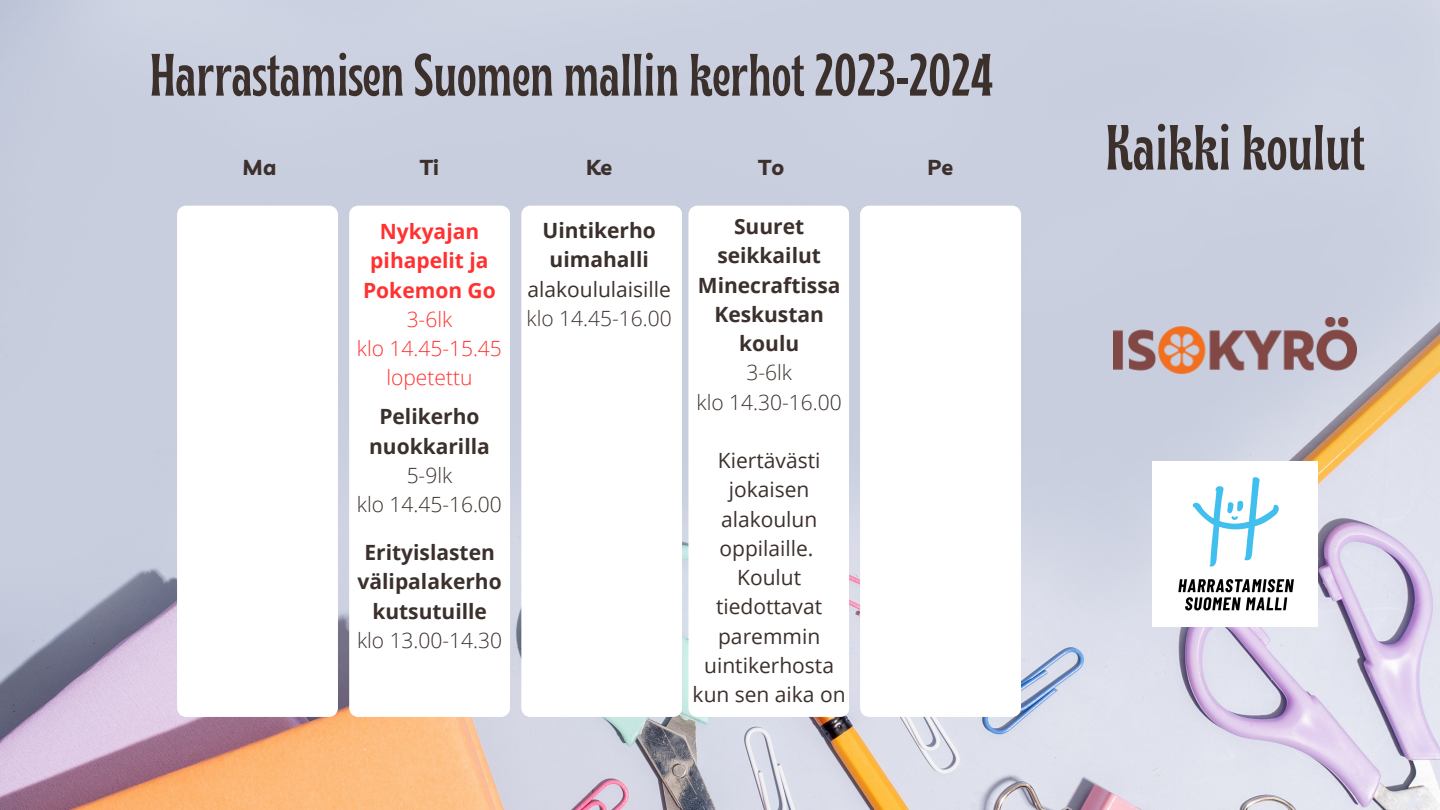
<style>
.page{position:relative;width:1440px;height:810px;background:#fff}
.page>*{position:absolute;margin:0;border:0;box-sizing:border-box;transform-origin:0 0}
.t1{font:700 condensed 63.6px "Brice";color:#3b302c}
.t2{font:700 condensed 59.6px "Brice";color:#3b302c}
.t3{font:700 21.6px "Livvic";color:#3b302c}
.t4{font:700 21px/29.2px "Open Sans";color:#3b302c;text-align:center}
.t5{font:21px/29.2px "Open Sans";color:#3b302c;text-align:center}
.t6{font:300 21px "Open Sans";color:#3b302c}
.t7{font:700 21px/29.2px "Open Sans";color:#ff3131;text-align:center}
.t8{font:300 21px "Open Sans";color:#ff3131}
</style>
<div class="page">
<img style="left:0;top:0;width:1440px;height:810px">
<svg style="left:177px;top:206px;width:161px;height:511px"></svg>
<svg style="left:349px;top:206px;width:161px;height:511px"></svg>
<svg style="left:521px;top:206px;width:161px;height:511px"></svg>
<svg style="left:688px;top:206px;width:161px;height:511px"></svg>
<svg style="left:860px;top:206px;width:161px;height:511px"></svg>
<img style="left:1114px;top:318px;width:242px;height:64px">
<img style="left:1153px;top:461px;width:165px;height:165px">
<p class="t2" style="left:150px;top:51px;width:845px">Harrastamisen Suomen mallin kerhot 2023-2024</p>
<p class="t3" style="left:243px;top:153px;width:35px">Ma</p>
<p class="t3" style="left:420px;top:154px;width:20px">Ti</p>
<p class="t3" style="left:586px;top:154px;width:28px">Ke</p>
<p class="t3" style="left:759px;top:154px;width:27px">To</p>
<p class="t3" style="left:928px;top:154px;width:27px">Pe</p>
<p class="t7" style="left:363px;top:216px;width:134px">Nykyajan pihapelit ja<br>Pokemon Go</p>
<p class="t8" style="left:407px;top:305px;width:47px">3-6lk</p>
<p class="t8" style="left:357px;top:334px;width:147px">klo 14.45-15.45</p>
<p class="t8" style="left:386px;top:363px;width:87px">lopetettu</p>
<p class="t4" style="left:379px;top:402px;width:102px">Pelikerho</p>
<p class="t4" style="left:369px;top:431px;width:122px">nuokkarilla</p>
<p class="t6" style="left:407px;top:461px;width:47px">5-9lk</p>
<p class="t6" style="left:357px;top:490px;width:147px">klo 14.45-16.00</p>
<p class="t4" style="left:358px;top:537px;width:146px">Erityislasten välipalakerho</p>
<p class="t4" style="left:372px;top:596px;width:116px">kutsutuille</p>
<p class="t6" style="left:357px;top:625px;width:147px">klo 13.00-14.30</p>
<p class="t4" style="left:543px;top:215px;width:115px">Uintikerho</p>
<p class="t4" style="left:550px;top:245px;width:101px">uimahalli</p>
<p class="t5" style="left:528px;top:274px;width:145px">alakoululaisille</p>
<p class="t6" style="left:527px;top:303px;width:147px">klo 14.45-16.00</p>
<p class="t4" style="left:698px;top:211px;width:144px">Suuret seikkailut<br>Minecraftissa</p>
<p class="t4" style="left:714px;top:299px;width:111px">Keskustan koulu</p>
<p class="t6" style="left:746px;top:358px;width:47px">3-6lk</p>
<p class="t6" style="left:697px;top:387px;width:147px">klo 14.30-16.00</p>
<p class="t5" style="left:718px;top:445px;width:104px">Kiertävästi jokaisen alakoulun oppilaille.</p>
<p class="t5" style="left:693px;top:562px;width:154px">Koulut tiedottavat paremmin uintikerhosta kun sen aika on</p>
<p class="t1" style="left:1105px;top:122px;width:261px">Kaikki koulut</p>
</div>
